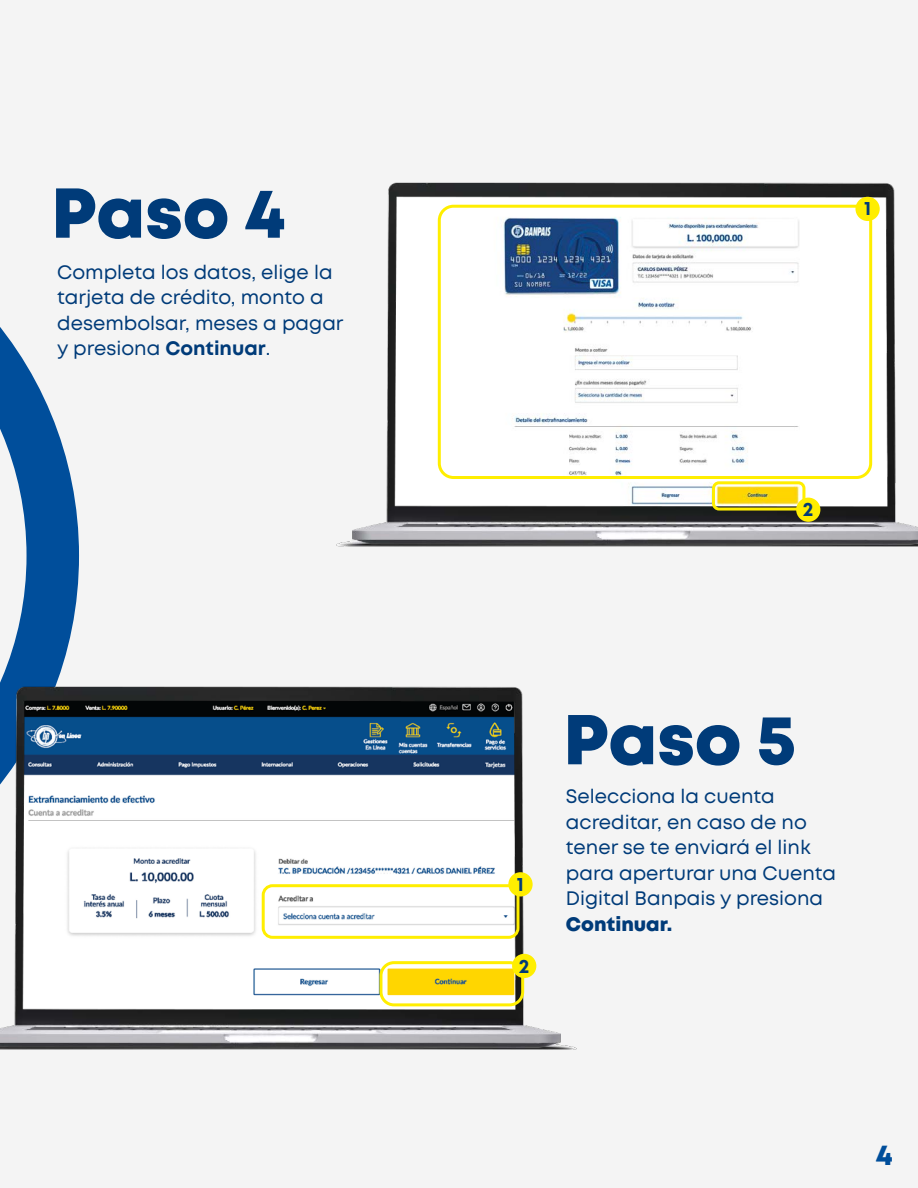
<style>
.page{position:relative;width:918px;height:1188px;background:#f4f4f4}
.page>*{position:absolute;margin:0;border:0;box-sizing:border-box;transform-origin:0 0}
.t1{font:800 70.35px "Mont";color:#003b79}
.t2{font:800 29.1px "Mont";color:#004e9b}
.t3{font:19.5px/25.5px "Mont";color:#003b79}
.t4{font:800 19.5px "Mont";color:#003b79}
.t5{font:700 19.5px "Mont";color:#003b79}
.s1{font-weight:700}
</style>
<div class="page">
<svg style="left:0;top:327px;width:79px;height:351px;fill:#004e9b"></svg>
<img style="left:336px;top:182px;width:582px;height:365px">
<img style="left:0;top:678px;width:577px;height:372px">
<div style="left:438px;top:205px;width:434px;height:274px;border:3px solid #fe0;border-radius:14px"></div>
<div style="left:712px;top:481px;width:93px;height:30px;border:3px solid #fe0;border-radius:6px"></div>
<div style="left:262px;top:884px;width:257px;height:55px;border:3px solid #fe0;border-radius:9px"></div>
<div style="left:379px;top:961px;width:145px;height:45px;border:3px solid #fe0;border-radius:13px"></div>
<div style="left:508px;top:872px;width:25px;height:24px;background:#fe0;border-radius:50%"></div>
<div style="left:512px;top:954px;width:24px;height:24px;background:#fe0;border-radius:50%"></div>
<div style="left:855px;top:197px;width:25px;height:24px;background:#fe0;border-radius:50%"></div>
<div style="left:796px;top:498px;width:24px;height:24px;background:#fe0;border-radius:50%"></div>
<h1 class="t1" style="left:51px;top:167px;width:236px">Paso 4</h1>
<p class="t3" style="left:57px;top:259px;width:288px">Completa los datos, elige la tarjeta de crédito, monto a desembolsar, meses a pagar y presiona <span class="s1">Continuar</span>.</p>
<p class="t5" style="left:864px;top:196px;width:9px">1</p>
<p class="t5" style="left:803px;top:497px;width:12px">2</p>
<p class="t5" style="left:517px;top:871px;width:9px">1</p>
<p class="t5" style="left:519px;top:953px;width:12px">2</p>
<h1 class="t1" style="left:563px;top:694px;width:234px">Paso 5</h1>
<p class="t3" style="left:566px;top:784px;width:272px">Selecciona la cuenta acreditar, en caso de no tener se te enviará el link para aperturar una Cuenta<br>Digital Banpais y presiona</p>
<p class="t4" style="left:566px;top:911px;width:108px">Continuar.</p>
<h2 class="t2" style="left:876px;top:1136px;width:19px">4</h2>
</div>
